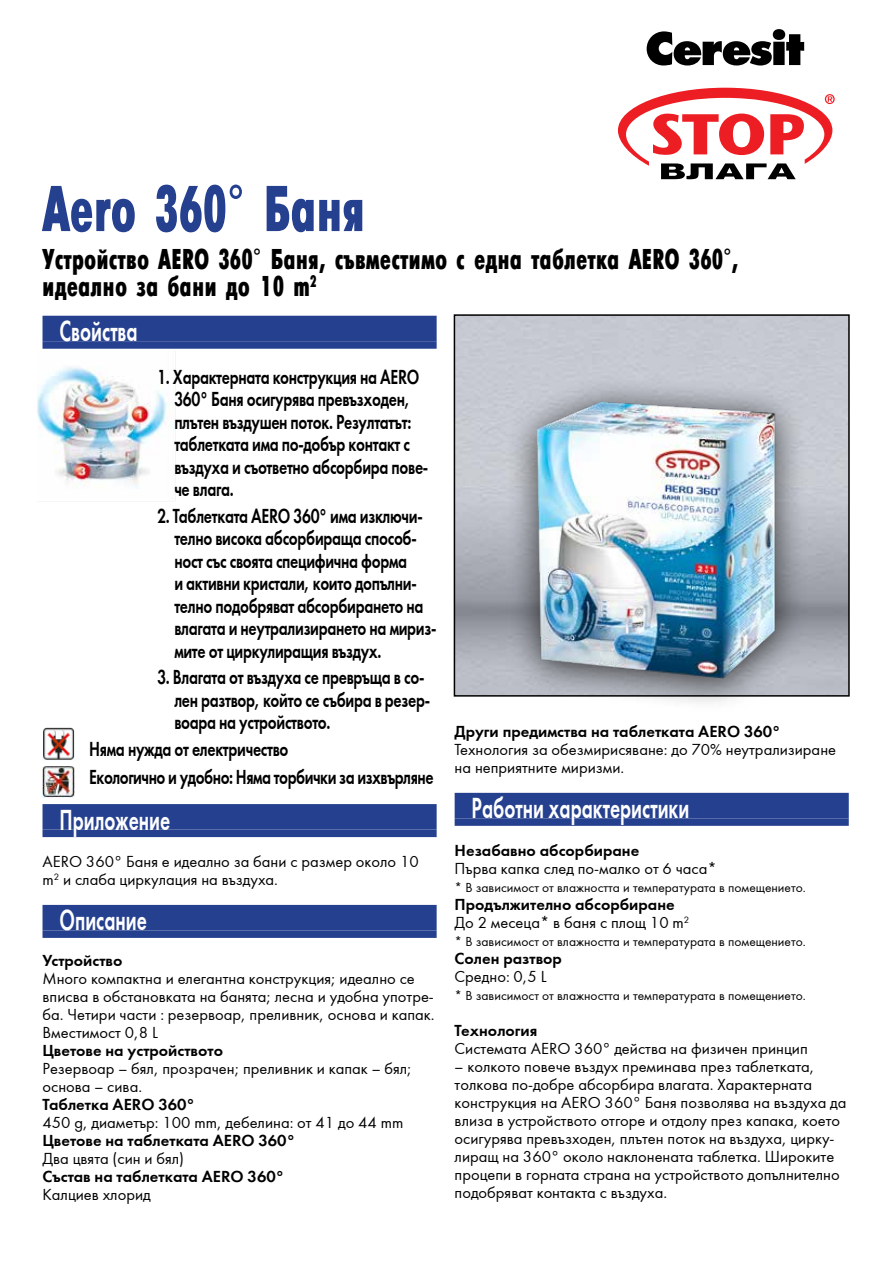
<style>
.page{position:relative;width:893px;height:1263px;background:#fff}
.page>*{position:absolute;margin:0;border:0;box-sizing:border-box;transform-origin:0 0}
.t1{font:64.5px "Futuris X Cond CTT";letter-spacing:-.01em;color:#25408f;scale:.85 1}
.t2{font:30px "Futura Demi C";color:#fff;scale:.65 1}
.t3{font:28.5px/27px "Futuris X Cond CTT";color:#000;scale:.9 1}
.t4{font:21px/22.5px "Futura Demi C";letter-spacing:-.02em;color:#000;scale:.75 1}
.t5{font:16.5px/18px "Futura Book C";color:#000}
.t6{font:16.5px "Futura Demi C";color:#000}
.t7{font:13.5px "Futura Book C";color:#000}
</style>
<div class="page">
<img style="left:38px;top:367px;width:136px;height:121px">
<div style="left:43px;top:316px;width:394px;height:25px;background:#25408f"></div>
<div style="left:43px;top:341px;width:394px;height:8px;background:#25408f"></div>
<div style="left:43px;top:804px;width:394px;height:25px;background:#25408f"></div>
<div style="left:43px;top:829px;width:394px;height:8px;background:#25408f"></div>
<div style="left:43px;top:905px;width:394px;height:25px;background:#25408f"></div>
<div style="left:43px;top:930px;width:394px;height:8px;background:#25408f"></div>
<div style="left:455px;top:793px;width:394px;height:25px;background:#25408f"></div>
<div style="left:455px;top:818px;width:394px;height:8px;background:#25408f"></div>
<div style="left:454px;top:314px;width:396px;height:383px;border:2px solid #000"></div>
<img style="left:497px;top:358px;width:325px;height:345px">
<svg style="left:647px;top:29px;width:157px;height:37px"></svg>
<svg style="left:618px;top:88px;width:217px;height:91px"></svg>
<img style="left:43px;top:728px;width:32px;height:32px">
<img style="left:43px;top:766px;width:32px;height:31px">
<h1 class="t1" style="left:42px;top:173px;width:382px">Aero 360° Баня</h1>
<h3 class="t3" style="left:42px;top:246px;width:775px">Устройство AERO 360° Баня, съвместимо с една таблетка AERO 360°, идеално за бани до 10 m<sup>2</sup></h3>
<h2 class="t2" style="left:60px;top:314px;width:122px">Свойства</h2>
<p class="t4" style="left:174px;top:365px;width:340px;text-indent:-17px">1. Характерната конструкция на AERO<br>360° Баня осигурява превъзходен, плътен въздушен поток. Резултатът: таблетката има по-добър контакт с въздуха и съответно абсорбира пове&shy;че влага.</p>
<p class="t4" style="left:174px;top:504px;width:351px;text-indent:-17px">2. Таблетката AERO 360° има изключи&shy;телно висока абсорбираща способ&shy;ност със своята специфична форма<br>и активни кристали, които допълни&shy;телно подобряват абсорбирането на влагата и неутрализирането на мириз&shy;мите от циркулиращия въздух.</p>
<p class="t4" style="left:174px;top:666px;width:342px;text-indent:-17px">3. Влагата от въздуха се превръща в со&shy;лен разтвор, който се събира в резер&shy;воара на устройството.</p>
<p class="t4" style="left:89px;top:735px;width:461px;line-height:28.2px">Няма нужда от електричество<br>Екологично и удобно: Няма торбички за изхвърляне</p>
<h2 class="t2" style="left:60px;top:802px;width:172px">Приложение</h2>
<p class="t5" style="left:43px;top:853px;width:378px">AERO 360° Баня е идеално за бани с размер около 10 m<sup>2</sup> и слаба циркулация на въздуха.</p>
<h2 class="t2" style="left:60px;top:903px;width:136px">Описание</h2>
<p class="t6" style="left:43px;top:951px;width:81px">Устройство</p>
<p class="t5" style="left:43px;top:970px;width:394px">Много компактна и елегантна конструкция; идеално се вписва в обстановката на банята; лесна и удобна употре&shy;ба. Четири части : резервоар, преливник, основа и капак.<br>Вместимост 0,8 L</p>
<p class="t6" style="left:43px;top:1041px;width:182px">Цветове на устройството</p>
<p class="t5" style="left:43px;top:1060px;width:371px">Резервоар – бял, прозрачен; преливник и капак – бял; основа – сива.</p>
<p class="t6" style="left:43px;top:1095px;width:154px">Таблетка AERO 360°</p>
<p class="t5" style="left:43px;top:1114px;width:362px">450 g, диаметър: 100 mm, дебелина: от 41 до 44 mm</p>
<p class="t6" style="left:43px;top:1131px;width:254px">Цветове на таблетката AERO 360°</p>
<p class="t5" style="left:43px;top:1150px;width:143px">Два цвята (син и бял)</p>
<p class="t6" style="left:43px;top:1167px;width:243px">Състав на таблетката AERO 360°</p>
<p class="t5" style="left:43px;top:1186px;width:110px">Калциев хлорид</p>
<p class="t6" style="left:455px;top:722px;width:327px">Други предимства на таблетката AERO 360°</p>
<p class="t5" style="left:455px;top:741px;width:383px">Технология за обезмирисяване: до 70% неутрализиране на неприятните миризми.</p>
<h2 class="t2" style="left:472px;top:791px;width:336px">Работни характеристики</h2>
<p class="t6" style="left:455px;top:841px;width:186px">Незабавно абсорбиране</p>
<p class="t5" style="left:455px;top:860px;width:264px">Първа капка след по-малко от 6 часа*</p>
<p class="t7" style="left:455px;top:880px;width:353px">* В зависимост от влажността и температурата в помещението.</p>
<p class="t6" style="left:455px;top:895px;width:222px">Продължително абсорбиране</p>
<p class="t5" style="left:455px;top:914px;width:236px">До 2 месеца* в баня с площ 10 m<sup>2</sup></p>
<p class="t7" style="left:455px;top:934px;width:353px">* В зависимост от влажността и температурата в помещението.</p>
<p class="t6" style="left:455px;top:949px;width:109px">Солен разтвор</p>
<p class="t5" style="left:455px;top:968px;width:93px">Средно: 0,5 L</p>
<p class="t7" style="left:455px;top:988px;width:353px">* В зависимост от влажността и температурата в помещението.</p>
<p class="t6" style="left:455px;top:1021px;width:84px">Технология</p>
<p class="t5" style="left:455px;top:1040px;width:355px">Системата AERO 360° действа на физичен принцип</p>
<p class="t5" style="left:455px;top:1058px;width:393px">– колкото повече въздух преминава през таблетката, толкова по-добре абсорбира влагата. Характерната конструкция на AERO 360° Баня позволява на въздуха да влиза в устройството отгоре и отдолу през капака, което осигурява превъзходен, плътен поток на въздуха, цирку&shy;лиращ на 360° около наклонената таблетка. Широките процепи в горната страна на устройството допълнително подобряват контакта с въздуха.</p>
</div>
